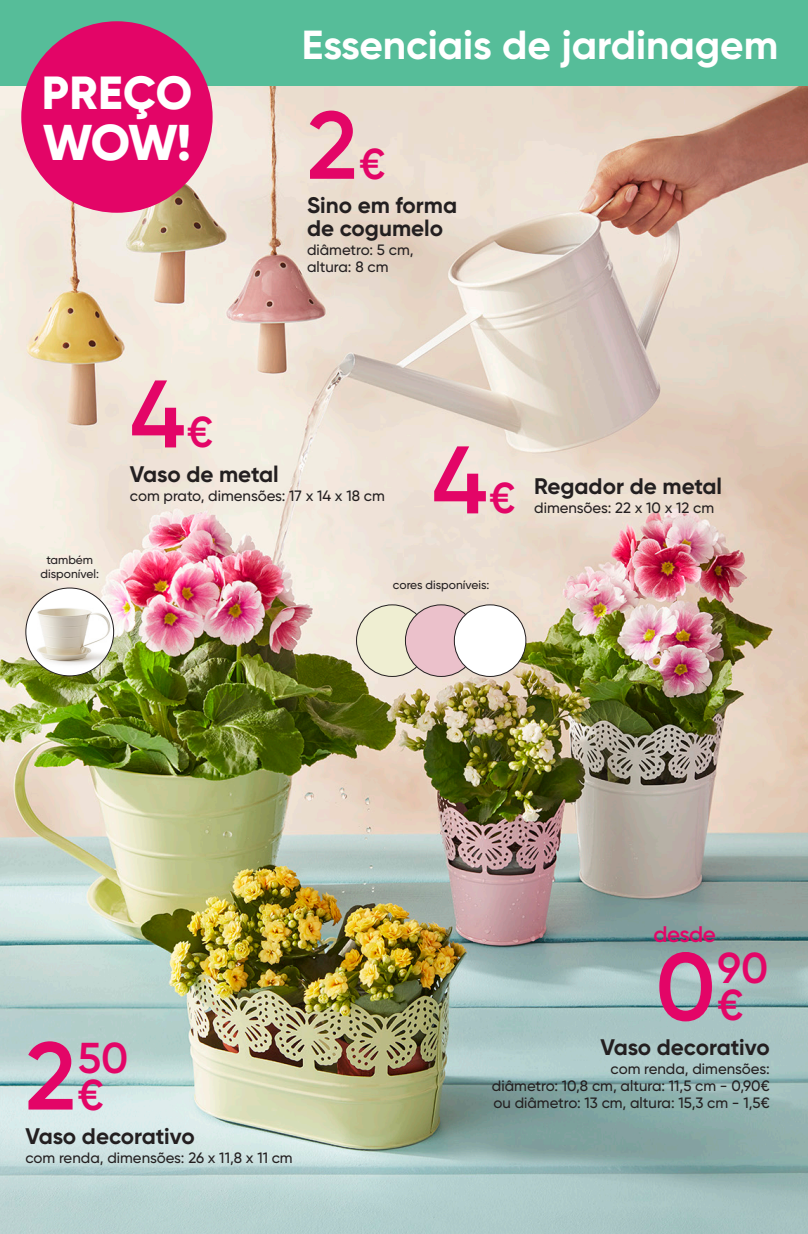
<style>
.page{position:relative;width:808px;height:1234px;background:#fff}
.page>*{position:absolute;margin:0;border:0;box-sizing:border-box;transform-origin:0 0}
.PEPCO2_price{font:600 95.7px "Gilroy";color:#e30567}
.t1{font:800 49.95px "Gilroy";color:#fff}
.t2{font:800 46.2px "Gilroy";letter-spacing:.005em;color:#fff}
.PEPCO2_fraction_currency{font:600 43.2px/36.8px "Gilroy";color:#e30567}
.belka_gilroy_12_pt{font:700 40.5px "Gilroy";color:#fff}
.PEPCO_name{font:700 22.5px/22.5px "Gilroy";color:#231f20}
.PEPCO2_price_from{font:600 22.5px "Gilroy";letter-spacing:-.03em;color:#e30567}
.PEPCO_descr{font:500 15px/16.8px "Gilroy";color:#231f20}
.PEPCO_name-2{font:500 15px/16.8px "Gilroy";color:#231f20;text-align:justify}
.PEPCO_descr-2{font:500 12px/13.5px "Gilroy";color:#231f20;text-align:center}
</style>
<div class="page">
<img style="left:0;top:85px;width:808px;height:1148px">
<div style="left:0;top:0;width:808px;height:85px;background:#56bd99"></div>
<img style="left:26px;top:588px;width:88px;height:87px;border-radius:44px">
<div style="left:356px;top:604px;width:72px;height:72px;background:#efeed2;border-radius:50%"></div>
<div style="left:405px;top:604px;width:72px;height:72px;background:#ebc1cb;border-radius:50%"></div>
<div style="left:454px;top:604px;width:72px;height:72px;background:#fff;border-radius:50%"></div>
<div style="left:454px;top:604px;width:72px;height:72px;border:1px solid #231f20;border-radius:50%"></div>
<div style="left:21px;top:21px;width:192px;height:192px;background:#e30567;border-radius:50%"></div>
<p class="t2" style="left:42px;top:64px;width:152px">PREÇO</p>
<p class="t1" style="left:43px;top:111px;width:150px">WOW!</p>
<p class="belka_gilroy_12_pt" style="left:302px;top:19px;width:478px">Essenciais de jardinagem</p>
<p class="PEPCO2_price" style="left:307px;top:86px;width:52px">2</p>
<p class="PEPCO2_fraction_currency" style="left:359px;top:145px;width:28px">€</p>
<p class="PEPCO_name" style="left:307px;top:194px;width:152px">Sino em forma de cogumelo</p>
<p class="PEPCO_descr" style="left:307px;top:241px;width:108px">diâmetro: 5 cm, altura: 8 cm</p>
<p class="PEPCO_descr-2" style="left:41px;top:553px;width:60px">também disponível:</p>
<p class="PEPCO2_price" style="left:130px;top:354px;width:57px">4</p>
<p class="PEPCO2_fraction_currency" style="left:187px;top:413px;width:28px">€</p>
<p class="PEPCO_name" style="left:130px;top:462px;width:150px">Vaso de metal</p>
<p class="PEPCO_descr" style="left:130px;top:487px;width:256px">com prato, dimensões: 17 x 14 x 18 cm</p>
<p class="PEPCO2_price" style="left:432px;top:420px;width:57px">4</p>
<p class="PEPCO2_fraction_currency" style="left:489px;top:479px;width:28px">€</p>
<p class="PEPCO_name" style="left:534px;top:474px;width:189px">Regador de metal</p>
<p class="PEPCO_descr" style="left:534px;top:499px;width:181px">dimensões: 22 x 10 x 12 cm</p>
<p class="PEPCO_descr-2" style="left:393px;top:578px;width:98px">cores disponíveis:</p>
<p class="PEPCO2_price" style="left:26px;top:1016px;width:52px">2</p>
<p class="PEPCO2_fraction_currency" style="left:78px;top:1038px;width:52px">50 €</p>
<p class="PEPCO_name" style="left:26px;top:1124px;width:171px">Vaso decorativo</p>
<p class="PEPCO_descr" style="left:26px;top:1149px;width:269px">com renda, dimensões: 26 x 11,8 x 11 cm</p>
<p class="PEPCO2_price_from" style="left:653px;top:920px;width:64px">desde</p>
<p class="PEPCO2_price" style="left:655px;top:927px;width:62px">0</p>
<p class="PEPCO2_fraction_currency" style="left:718px;top:949px;width:52px">90 €</p>
<p class="PEPCO_name" style="left:600px;top:1035px;width:171px">Vaso decorativo</p>
<p class="PEPCO_name-2" style="left:492px;top:1060px;width:279px;text-indent:119px">com renda, dimensões: diâmetro: 10,8 cm, altura: 11,5 cm - 0,90€ ou diâmetro: 13 cm, altura: 15,3 cm - 1,5€</p>
</div>
